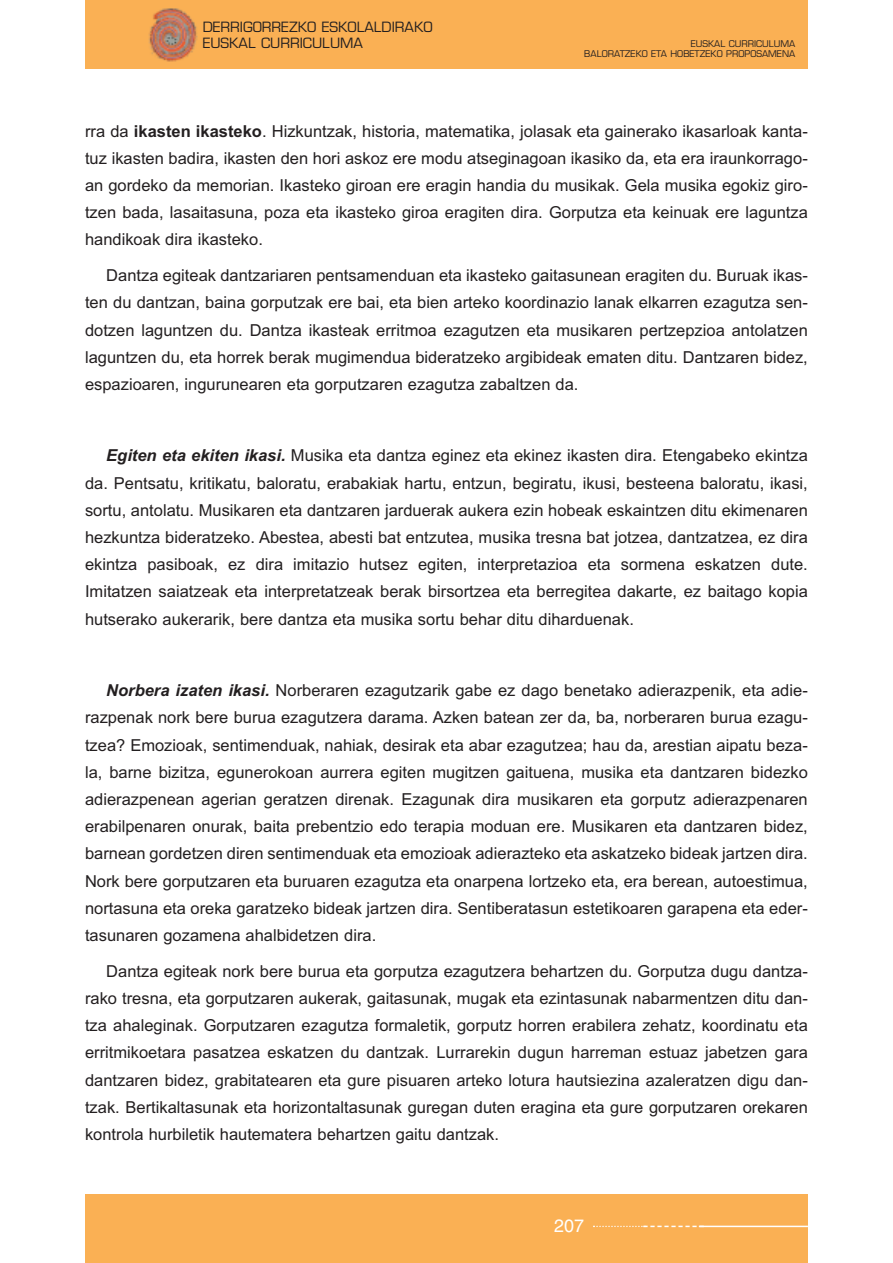
<style>
.page{position:relative;width:893px;height:1263px;background:#fff}
.page>*{position:absolute;margin:0;border:0;box-sizing:border-box;transform-origin:0 0}
.t1{font:18px "Helvetica";color:#fff}
.t2{font:16.5px/27.2px "Arial MS";color:#231f20;text-align:justify}
.t3{font:13.8px/16.6px "Eurostile";color:#231f20}
.t4{font:9px/10.8px "Eurostile";color:#231f20;text-align:right}
.s1{font-family:"Arial Bold MS"}
.s2{font-family:"Arial Bold Italic MS"}
</style>
<div class="page">
<div style="left:85px;top:0;width:723px;height:68px;background:#fab054"></div>
<div style="left:85px;top:1194px;width:723px;height:69px;background:#fab054"></div>
<img style="left:148px;top:8px;width:50px;height:54px">
<svg style="left:593px;top:1226px;width:106px;height:1px"></svg>
<hr style="left:699px;top:1226px;width:109px;height:1px;background:#fff">
<p class="t3" style="left:203px;top:20px;width:232px">DERRIGORREZKO ESKOLALDIRAKO<br>EUSKAL CURRICULUMA</p>
<p class="t4" style="left:584px;top:39px;width:212px">EUSKAL CURRICULUMA<br>BALORATZEKO ETA HOBETZEKO PROPOSAMENA</p>
<p class="t2" style="left:85px;top:117px;width:724px">rra da <span class="s1">ikasten ikasteko</span>. Hizkuntzak, historia, matematika, jolasak eta gainerako ikasarloak kanta&shy;tuz ikasten badira, ikasten den hori askoz ere modu atseginagoan ikasiko da, eta era iraunkorrago&shy;an gordeko da memorian. Ikasteko giroan ere eragin handia du musikak. Gela musika egokiz giro&shy;tzen bada, lasaitasuna, poza eta ikasteko giroa eragiten dira. Gorputza eta keinuak ere laguntza handikoak dira ikasteko.</p>
<p class="t2" style="left:85px;top:262px;width:724px;text-indent:21px">Dantza egiteak dantzariaren pentsamenduan eta ikasteko gaitasunean eragiten du. Buruak ikas&shy;ten du dantzan, baina gorputzak ere bai, eta bien arteko koordinazio lanak elkarren ezagutza sen&shy;dotzen laguntzen du. Dantza ikasteak erritmoa ezagutzen eta musikaren pertzepzioa antolatzen laguntzen du, eta horrek berak mugimendua bideratzeko argibideak ematen ditu. Dantzaren bidez, espazioaren, ingurunearen eta gorputzaren ezagutza zabaltzen da.</p>
<p class="t2" style="left:85px;top:442px;width:724px;text-indent:21px"><span class="s2">Egiten eta ekiten ikasi.</span> Musika eta dantza eginez eta ekinez ikasten dira. Etengabeko ekintza da. Pentsatu, kritikatu, baloratu, erabakiak hartu, entzun, begiratu, ikusi, besteena baloratu, ikasi, sortu, antolatu. Musikaren eta dantzaren jarduerak aukera ezin hobeak eskaintzen ditu ekimenaren hezkuntza bideratzeko. Abestea, abesti bat entzutea, musika tresna bat jotzea, dantzatzea, ez dira ekintza pasiboak, ez dira imitazio hutsez egiten, interpretazioa eta sormena eskatzen dute.<br>Imitatzen saiatzeak eta interpretatzeak berak birsortzea eta berregitea dakarte, ez baitago kopia hutserako aukerarik, bere dantza eta musika sortu behar ditu diharduenak.</p>
<p class="t2" style="left:85px;top:677px;width:724px;text-indent:21px"><span class="s2">Norbera izaten ikasi.</span> Norberaren ezagutzarik gabe ez dago benetako adierazpenik, eta adie&shy;razpenak nork bere burua ezagutzera darama. Azken batean zer da, ba, norberaren burua ezagu&shy;tzea? Emozioak, sentimenduak, nahiak, desirak eta abar ezagutzea; hau da, arestian aipatu beza&shy;la, barne bizitza, egunerokoan aurrera egiten mugitzen gaituena, musika eta dantzaren bidezko adierazpenean agerian geratzen direnak. Ezagunak dira musikaren eta gorputz adierazpenaren erabilpenaren onurak, baita prebentzio edo terapia moduan ere. Musikaren eta dantzaren bidez, barnean gordetzen diren sentimenduak eta emozioak adierazteko eta askatzeko bideak jartzen dira.<br>Nork bere gorputzaren eta buruaren ezagutza eta onarpena lortzeko eta, era berean, autoestimua, nortasuna eta oreka garatzeko bideak jartzen dira. Sentiberatasun estetikoaren garapena eta eder&shy;tasunaren gozamena ahalbidetzen dira.</p>
<p class="t2" style="left:85px;top:957px;width:724px;text-indent:21px">Dantza egiteak nork bere burua eta gorputza ezagutzera behartzen du. Gorputza dugu dantza&shy;rako tresna, eta gorputzaren aukerak, gaitasunak, mugak eta ezintasunak nabarmentzen ditu dan&shy;tza ahaleginak. Gorputzaren ezagutza formaletik, gorputz horren erabilera zehatz, koordinatu eta erritmikoetara pasatzea eskatzen du dantzak. Lurrarekin dugun harreman estuaz jabetzen gara dantzaren bidez, grabitatearen eta gure pisuaren arteko lotura hautsiezina azaleratzen digu dan&shy;tzak. Bertikaltasunak eta horizontaltasunak guregan duten eragina eta gure gorputzaren orekaren kontrola hurbiletik hautematera behartzen gaitu dantzak.</p>
<p class="t1" style="left:554px;top:1219px;width:32px">207</p>
</div>
